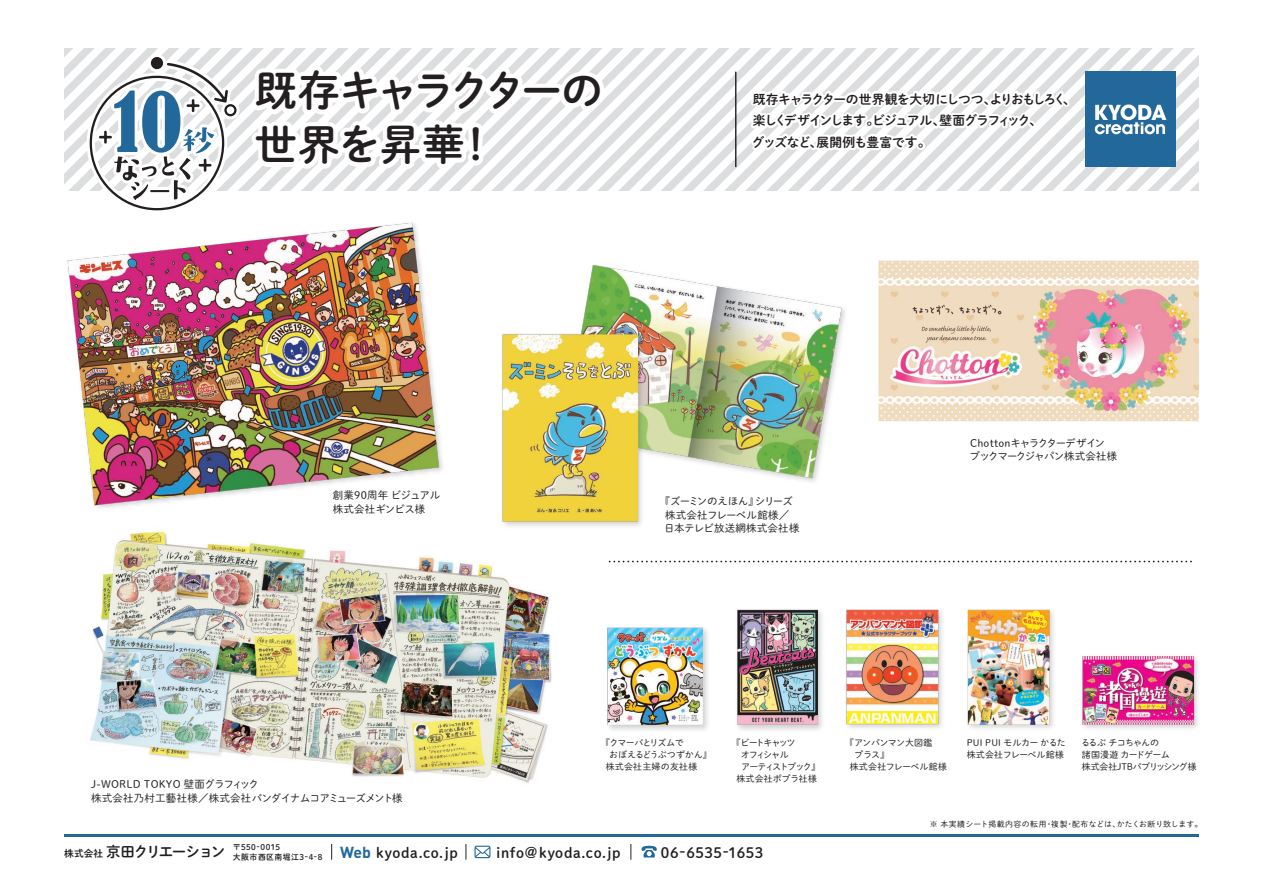
<style>
.page{position:relative;width:1263px;height:893px;background:#fff}
.page>*{position:absolute;margin:0;border:0;box-sizing:border-box;transform-origin:0 0}
.t1{font:42px/54px "Shuei M Go Std B";letter-spacing:-.035em;color:#231f20}
.t2{font:14.55px "Shuei M Go Std B";letter-spacing:-.105em;color:#231f20}
.t3{font:14.4px "Shuei M Go Std B";letter-spacing:.04em;color:#231f20}
.t4{font:12.75px/21.8px "Shuei M Go Std B";letter-spacing:-.085em;color:#231f20}
.t5{font:10.5px/13.5px "Shuei M Go Std L";letter-spacing:-.02em;color:#231f20}
.t6{font:10.5px/13.5px "Shuei M Go Std L";letter-spacing:.02em;color:#231f20}
.t7{font:10.5px/13.5px "Shuei M Go Std L";letter-spacing:-.065em;color:#231f20}
.t8{font:9px/12px "Shuei M Go Std L";letter-spacing:-.055em;color:#231f20}
.t9{font:9px/12px "Shuei M Go Std L";letter-spacing:.015em;color:#231f20}
.t10{font:9px "Shuei M Go Std L";letter-spacing:.02em;color:#231f20}
.t11{font:9px "Shuei M Go Std L";letter-spacing:-.02em;color:#231f20}
.t12{font:9px "Shuei M Go Std L";letter-spacing:-.095em;color:#231f20}
.t13{font:9px "Shuei M Go Std L";letter-spacing:-.035em;color:#231f20}
.t14{font:9px "Shuei M Go Std L";letter-spacing:-.16em;color:#231f20}
.t15{font:9px "Shuei M Go Std L";letter-spacing:-.135em;color:#231f20}
.t16{font:7.95px/10.1px "Shuei M Go Std B";letter-spacing:.05em;color:#231f20}
.t17{font:7.95px "Shuei M Go Std L";letter-spacing:.035em;color:#231f20}
.s1{font-size:9.75px}
</style>
<div class="page">
<hr style="left:64px;top:834px;width:1135px;height:3px;background:#23689a">
<svg style="left:474px;top:846px;width:16px;height:12px"></svg>
<svg style="left:641px;top:846px;width:16px;height:11px"></svg>
<svg style="left:331px;top:844px;width:1px;height:15px"></svg>
<svg style="left:466px;top:844px;width:1px;height:15px"></svg>
<svg style="left:630px;top:844px;width:1px;height:15px"></svg>
<img style="left:64px;top:48px;width:1135px;height:735px">
<h1 class="t1" style="left:255px;top:62px;width:350px">既存キャラクターの世界を昇華！</h1>
<p class="t4" style="left:752px;top:87px;width:326px">既存キャラクターの世界観を大切にしつつ、よりおもしろく、楽しくデザインします。ビジュアル、壁面グラフィック、<br>グッズなど、展開例も豊富です。</p>
<p class="t7" style="left:969px;top:435px;width:149px">Chottonキャラクターデザインブックマークジャパン株式会社様</p>
<p class="t5" style="left:333px;top:488px;width:109px">創業90周年 ビジュアル株式会社ギンビス様</p>
<p class="t5" style="left:664px;top:494px;width:137px;text-indent:-4px">『ズーミンのえほん』シリーズ株式会社フレーベル館様／日本テレビ放送網株式会社様</p>
<p class="t6" style="left:91px;top:777px;width:313px">J-WORLD TOKYO 壁面グラフィック<br>株式会社乃村工藝社様／株式会社バンダイナムコアミューズメント様</p>
<p class="t12" style="left:601px;top:736px;width:84px">『クマーバとリズムで</p>
<p class="t11" style="left:609px;top:748px;width:104px">おぼえるどうぶつずかん』</p>
<p class="t10" style="left:606px;top:760px;width:93px">株式会社主婦の友社様</p>
<p class="t15" style="left:732px;top:736px;width:65px">『ビートキャッツ</p>
<p class="t8" style="left:741px;top:749px;width:49px">オフィシャル</p>
<p class="t14" style="left:741px;top:760px;width:81px">アーティストブック』</p>
<p class="t9" style="left:736px;top:773px;width:82px">株式会社ポプラ社様</p>
<p class="t16" style="left:233px;top:841px;width:226px">〒550-0015<br>大阪市西区南堀江3-4-8 <sup>Web</sup> <sup>kyoda.co.jp</sup></p>
<p class="t3" style="left:661px;top:841px;width:104px">06-6535-1653</p>
<p class="t2" style="left:64px;top:841px;width:163px"><span class="s1">株式会社</span>京田クリエーション</p>
<p class="t3" style="left:497px;top:841px;width:126px">info@kyoda.co.jp</p>
<p class="t13" style="left:845px;top:736px;width:89px">『アンパンマン大図鑑</p>
<p class="t8" style="left:854px;top:749px;width:36px">プラス』</p>
<p class="t10" style="left:850px;top:760px;width:99px">株式会社フレーベル館様</p>
<p class="t9" style="left:967px;top:737px;width:101px">PUI PUI モルカー かるた株式会社フレーベル館様</p>
<p class="t8" style="left:1081px;top:737px;width:117px">るるぶ チコちゃんの<br>諸国漫遊 カードゲーム<br>株式会社JTBパブリッシング様</p>
<p class="t17" style="left:930px;top:818px;width:274px">※ 本実績シート掲載内容の転用・複製・配布などは、かたくお断り致します。</p>
</div>
